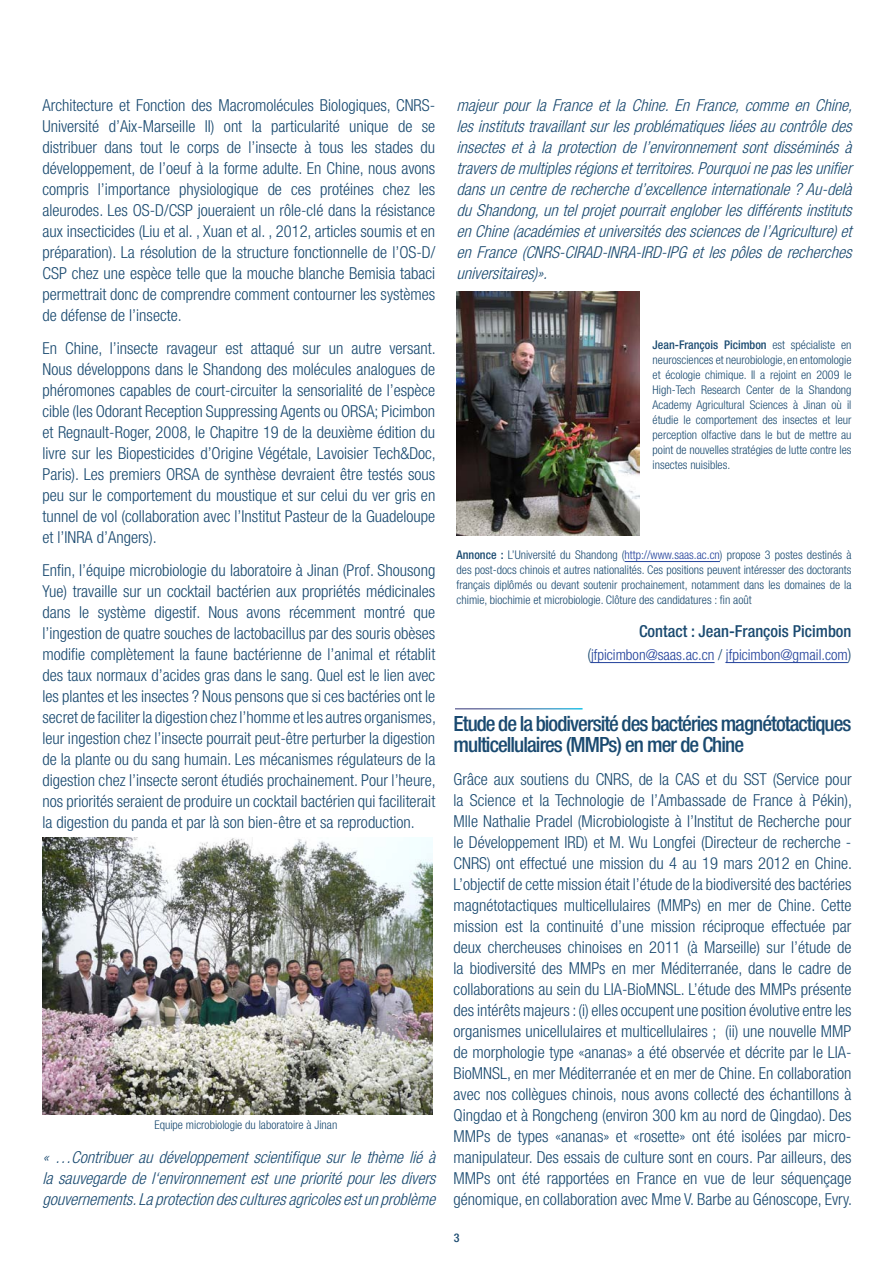
<style>
.page{position:relative;width:893px;height:1263px;background:#fff}
.page>*{position:absolute;margin:0;border:0;box-sizing:border-box;transform-origin:0 0}
.t1{font:500 condensed 21px/21px "Helvetica Neue LT Std";letter-spacing:-.045em;color:#1a4a70}
.t2{font:300 condensed 16.5px/21px "Helvetica Neue LT Std";color:#1a4a70;text-align:justify}
.t3{font:italic 300 condensed 16.5px/21px "Helvetica Neue LT Std";color:#1a4a70;text-align:justify}
.t4{font:500 condensed 16.5px "Helvetica Neue LT Std";color:#1a4a70}
.t5{font:300 condensed 15px "Helvetica Neue LT Std";color:#21409a}
.t6{font:300 condensed 12px/15px "Helvetica Neue LT Std";color:#1a4a70;text-align:justify}
.t7{font:500 condensed 12px "Helvetica Neue LT Std";color:#1a4a70}
.s1{font-weight:500}
.s2{color:#21409a}
.s3{font-size:16.5px;color:#1a4a70}
.s4{color:#1a4a70}
</style>
<div class="page">
<img style="left:457px;top:291px;width:182px;height:244px">
<img style="left:43px;top:838px;width:389px;height:276px">
<hr style="left:625px;top:561px;width:95px;height:1px;background:#21409a">
<hr style="left:591px;top:662px;width:124px;height:1px;background:#21409a">
<hr style="left:726px;top:662px;width:122px;height:1px;background:#21409a">
<p class="t2" style="left:43px;top:94px;width:394px">Architecture et Fonction des Macromolécules Biologiques, CNRS-Université d’Aix-Marseille II) ont la particularité unique de se distribuer dans tout le corps de l’insecte à tous les stades du développement, de l’oeuf à la forme adulte. En Chine, nous avons compris l’importance physiologique de ces protéines chez les aleurodes. Les OS-D/CSP joueraient un rôle-clé dans la résistance aux insecticides (Liu et al. , Xuan et al. , 2012, articles soumis et en préparation). La résolution de la structure fonctionnelle de l’OS-D/ CSP chez une espèce telle que la mouche blanche Bemisia tabaci permettrait donc de comprendre comment contourner les systèmes de défense de l’insecte.</p>
<p class="t2" style="left:43px;top:337px;width:395px">En Chine, l’insecte ravageur est attaqué sur un autre versant.<br>Nous développons dans le Shandong des molécules analogues de phéromones capables de court-circuiter la sensorialité de l’espèce cible (les Odorant Reception Suppressing Agents ou ORSA; Picimbon et Regnault-Roger, 2008, le Chapitre 19 de la deuxième édition du livre sur les Biopesticides d’Origine Végétale, Lavoisier Tech&amp;Doc, Paris). Les premiers ORSA de synthèse devraient être testés sous peu sur le comportement du moustique et sur celui du ver gris en tunnel de vol (collaboration avec l’Institut Pasteur de la Guadeloupe et l’INRA d’Angers).</p>
<p class="t2" style="left:43px;top:559px;width:395px">Enfin, l’équipe microbiologie du laboratoire à Jinan (Prof. Shousong Yue) travaille sur un cocktail bactérien aux propriétés médicinales dans le système digestif. Nous avons récemment montré que l’ingestion de quatre souches de lactobacillus par des souris obèses modifie complètement la faune bactérienne de l’animal et rétablit des taux normaux d’acides gras dans le sang. Quel est le lien avec les plantes et les insectes ? Nous pensons que si ces bactéries ont le secret de faciliter la digestion chez l’homme et les autres organismes, leur ingestion chez l’insecte pourrait peut-être perturber la digestion de la plante ou du sang humain. Les mécanismes régulateurs de la digestion chez l’insecte seront étudiés prochainement. Pour l’heure, nos priorités seraient de produire un cocktail bactérien qui faciliterait la digestion du panda et par là son bien-être et sa reproduction.</p>
<p class="t6" style="left:154px;top:1117px;width:184px">Equipe microbiologie du laboratoire à Jinan</p>
<p class="t3" style="left:43px;top:1147px;width:399px">« …Contribuer au développement scientifique sur le thème lié à la sauvegarde de l‘environnement est une priorité pour les divers gouvernements.Laprotectiondesculturesagricolesestunproblème</p>
<p class="t3" style="left:457px;top:94px;width:402px">majeur pour la France et la Chine. En France, comme en Chine, lesinstitutstravaillantsurlesproblématiquesliéesaucontrôledes insectes et à la protection de l’environnement sont disséminés à traversdemultiplesrégionsetterritoires.Pourquoinepaslesunifier dansuncentrederecherched’excellenceinternationale?Au-delà duShandong,untelprojetpourraitengloberlesdifférentsinstituts enChine(académiesetuniversitésdessciencesdel’Agriculture) et enFrance(CNRS-CIRAD-INRA-IRD-IPG etlespôlesderecherches universitaires)».</p>
<p class="t6" style="left:653px;top:337px;width:200px"><span class="s1">Jean-François Picimbon</span> est spécialiste en neurosciences et neurobiologie, en entomologie et écologie chimique. Il a rejoint en 2009 le High-Tech Research Center de la Shandong Academy Agricultural Sciences à Jinan où il étudie le comportement des insectes et leur perception olfactive dans le but de mettre au point de nouvelles stratégies de lutte contre les insectes nuisibles.</p>
<p class="t6" style="left:457px;top:547px;width:396px"><span class="s1">Annonce :</span> L’Université du Shandong (<span class="s2">http://www.saas.ac.cn</span>) propose 3 postes destinés à des post-docs chinois et autres nationalités. Ces positions peuvent intéresser des doctorants français diplômés ou devant soutenir prochainement, notamment dans les domaines de la</p>
<p class="t6" style="left:457px;top:592px;width:297px">chimie, biochimie et microbiologie. Clôture des candidatures : fin août</p>
<p class="t4" style="left:639px;top:621px;width:214px">Contact : Jean-François Picimbon</p>
<p class="t5" style="left:587px;top:646px;width:266px"><span class="s3">(</span>jfpicimbon@saas.ac.cn <span class="s4">/</span> jfpicimbon@gmail.com<span class="s3">)</span></p>
<p class="t1" style="left:454px;top:713px;width:399px">Etude de la biodiversité des bactéries magnétotactiques multicellulaires (MMPs) en mer de Chine</p>
<p class="t2" style="left:454px;top:768px;width:400px">Grâce aux soutiens du CNRS, de la CAS et du SST (Service pour la Science et la Technologie de l’Ambassade de France à Pékin), Mlle Nathalie Pradel (Microbiologiste à l’Institut de Recherche pour le Développement IRD) et M. Wu Longfei (Directeur de recherche - CNRS) ont effectué une mission du 4 au 19 mars 2012 en Chine.<br>L’objectif de cette mission était l’étude de la biodiversité des bactéries magnétotactiques multicellulaires (MMPs) en mer de Chine. Cette mission est la continuité d’une mission réciproque effectuée par deux chercheuses chinoises en 2011 (à Marseille) sur l’étude de la biodiversité des MMPs en mer Méditerranée, dans le cadre de collaborations au sein du LIA-BioMNSL. L’étude des MMPs présente des intérêts majeurs : (i) elles occupent une position évolutive entre les organismes unicellulaires et multicellulaires ; (ii) une nouvelle MMP de morphologie type «ananas» a été observée et décrite par le LIA-BioMNSL, en mer Méditerranée et en mer de Chine. En collaboration avec nos collègues chinois, nous avons collecté des échantillons à Qingdao et à Rongcheng (environ 300 km au nord de Qingdao). Des MMPs de types «ananas» et «rosette» ont été isolées par micro&shy;manipulateur. Des essais de culture sont en cours. Par ailleurs, des MMPs ont été rapportées en France en vue de leur séquençage génomique, en collaboration avec Mme V. Barbe au Génoscope, Evry.</p>
<p class="t7" style="left:454px;top:1230px;width:7px">3</p>
</div>
